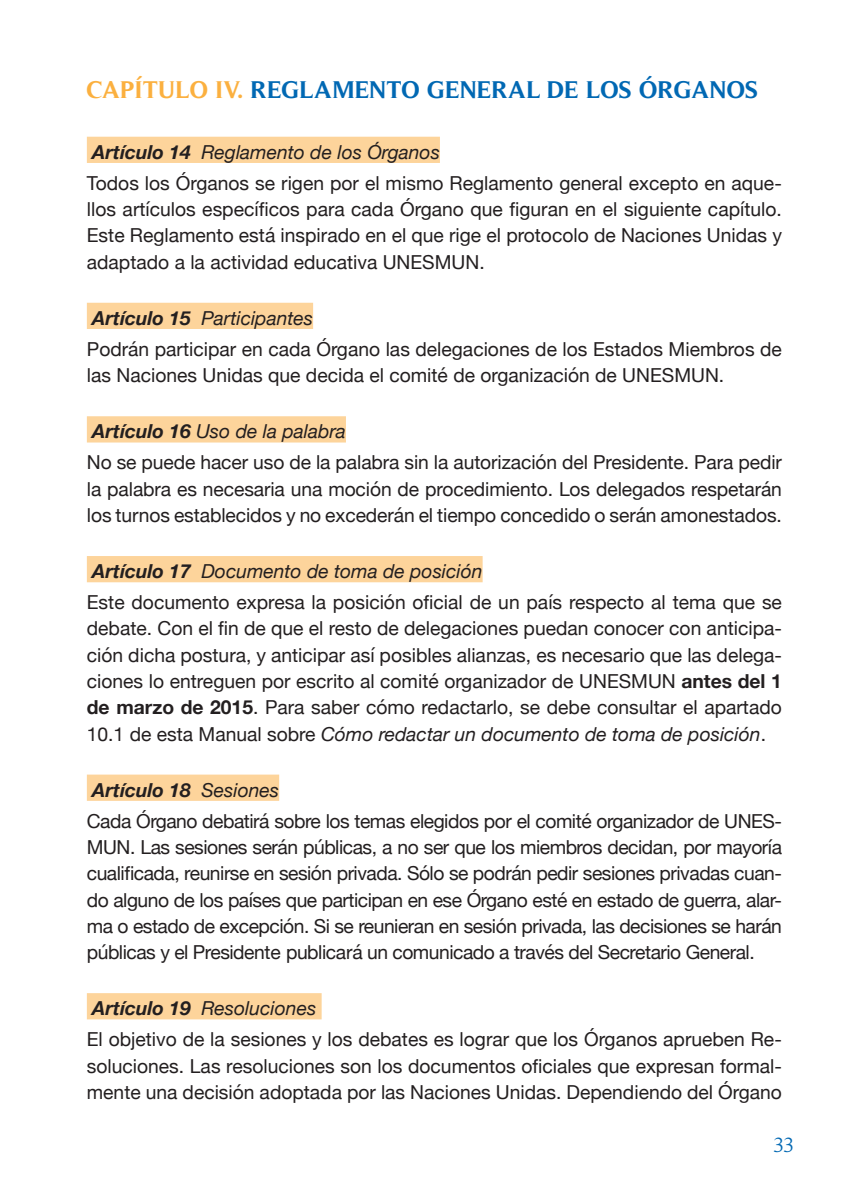
<style>
.page{position:relative;width:844px;height:1191px;background:#fff}
.page>*{position:absolute;margin:0;border:0;box-sizing:border-box;transform-origin:0 0}
.t1{font:700 24.5px "Timeless";color:#0168b3}
.t2{font:21px "Timeless";color:#0168b3}
.t3{font:19.25px/26.2px "Helvetica Neue";color:#231f20}
.t4{font:19.25px/31.2px "Helvetica Neue";letter-spacing:-.025em;color:#231f20}
.s1{color:#fbb03f}
.s2{font-weight:700;font-style:italic}
.s3{font-style:italic}
.s4{font-weight:700}
</style>
<div class="page">
<div style="left:87px;top:137px;width:353px;height:26px;background:#fdd49b"></div>
<div style="left:87px;top:303px;width:226px;height:26px;background:#fdd49b"></div>
<div style="left:87px;top:416px;width:259px;height:26px;background:#fdd49b"></div>
<div style="left:87px;top:556px;width:395px;height:26px;background:#fdd49b"></div>
<div style="left:87px;top:774px;width:192px;height:27px;background:#fdd49b"></div>
<div style="left:87px;top:993px;width:234px;height:26px;background:#fdd49b"></div>
<p class="t1" style="left:87px;top:75px;width:672px"><span class="s1">CAPÍTULO IV.</span> REGLAMENTO GENERAL DE LOS ÓRGANOS</p>
<p class="t3" style="left:87px;top:137px;width:696px;line-height:31.2px"><span class="s2">Artículo 14</span> <span class="s3">Reglamento de los Órganos<br></span>Todos los Órganos se rigen por el mismo Reglamento general excepto en aque-</p>
<p class="t3" style="left:87px;top:197px;width:696px;text-align:justify">llos artículos específicos para cada Órgano que figuran en el siguiente capítulo.<br>Este Reglamento está inspirado en el que rige el protocolo de Naciones Unidas y adaptado a la actividad educativa UNESMUN.</p>
<p class="t3" style="left:87px;top:303px;width:696px;line-height:31.2px"><span class="s2">Artículo 15</span> <span class="s3">Participantes<br></span>Podrán participar en cada Órgano las delegaciones de los Estados Miembros de</p>
<p class="t3" style="left:87px;top:363px;width:638px">las Naciones Unidas que decida el comité de organización de UNESMUN.</p>
<p class="t3" style="left:87px;top:417px;width:696px;line-height:31.2px"><span class="s2">Artículo 16</span> <span class="s3">Uso de la palabra<br></span>No se puede hacer uso de la palabra sin la autorización del Presidente. Para pedir</p>
<p class="t3" style="left:87px;top:477px;width:696px">la palabra es necesaria una moción de procedimiento. Los delegados respetarán los turnos establecidos y no excederán el tiempo concedido o serán amonestados.</p>
<p class="t3" style="left:87px;top:556px;width:696px;line-height:31.2px"><span class="s2">Artículo 17</span> <span class="s3">Documento de toma de posición<br></span>Este documento expresa la posición oficial de un país respecto al tema que se</p>
<p class="t3" style="left:87px;top:616px;width:696px;text-align:justify">debate. Con el fin de que el resto de delegaciones puedan conocer con anticipa&shy;ción dicha postura, y anticipar así posibles alianzas, es necesario que las delega&shy;ciones lo entreguen por escrito al comité organizador de UNESMUN <span class="s4">antes del 1 de marzo de 2015</span>. Para saber cómo redactarlo, se debe consultar el apartado 10.1 de esta Manual sobre <span class="s3">Cómo redactar un documento de toma de posición</span>.</p>
<p class="t4" style="left:87px;top:775px;width:696px"><span class="s2">Artículo 18</span> <span class="s3">Sesiones<br></span>Cada Órgano debatirá sobre los temas elegidos por el comité organizador de UNES-</p>
<p class="t3" style="left:87px;top:835px;width:696px;text-align:justify">MUN. Las sesiones serán públicas, a no ser que los miembros decidan, por mayoría cualificada, reunirse en sesión privada. Sólo se podrán pedir sesiones privadas cuan&shy;do alguno de los países que participan en ese Órgano esté en estado de guerra, alar&shy;ma o estado de excepción. Si se reunieran en sesión privada, las decisiones se harán públicas y el Presidente publicará un comunicado a través del Secretario General.</p>
<p class="t3" style="left:87px;top:993px;width:696px;line-height:31.2px"><span class="s2">Artículo 19</span> <span class="s3">Resoluciones<br></span>El objetivo de la sesiones y los debates es lograr que los Órganos aprueben Re-</p>
<p class="t3" style="left:87px;top:1053px;width:696px">soluciones. Las resoluciones son los documentos oficiales que expresan formal&shy;mente una decisión adoptada por las Naciones Unidas. Dependiendo del Órgano</p>
<p class="t2" style="left:773px;top:1133px;width:23px">33</p>
</div>
